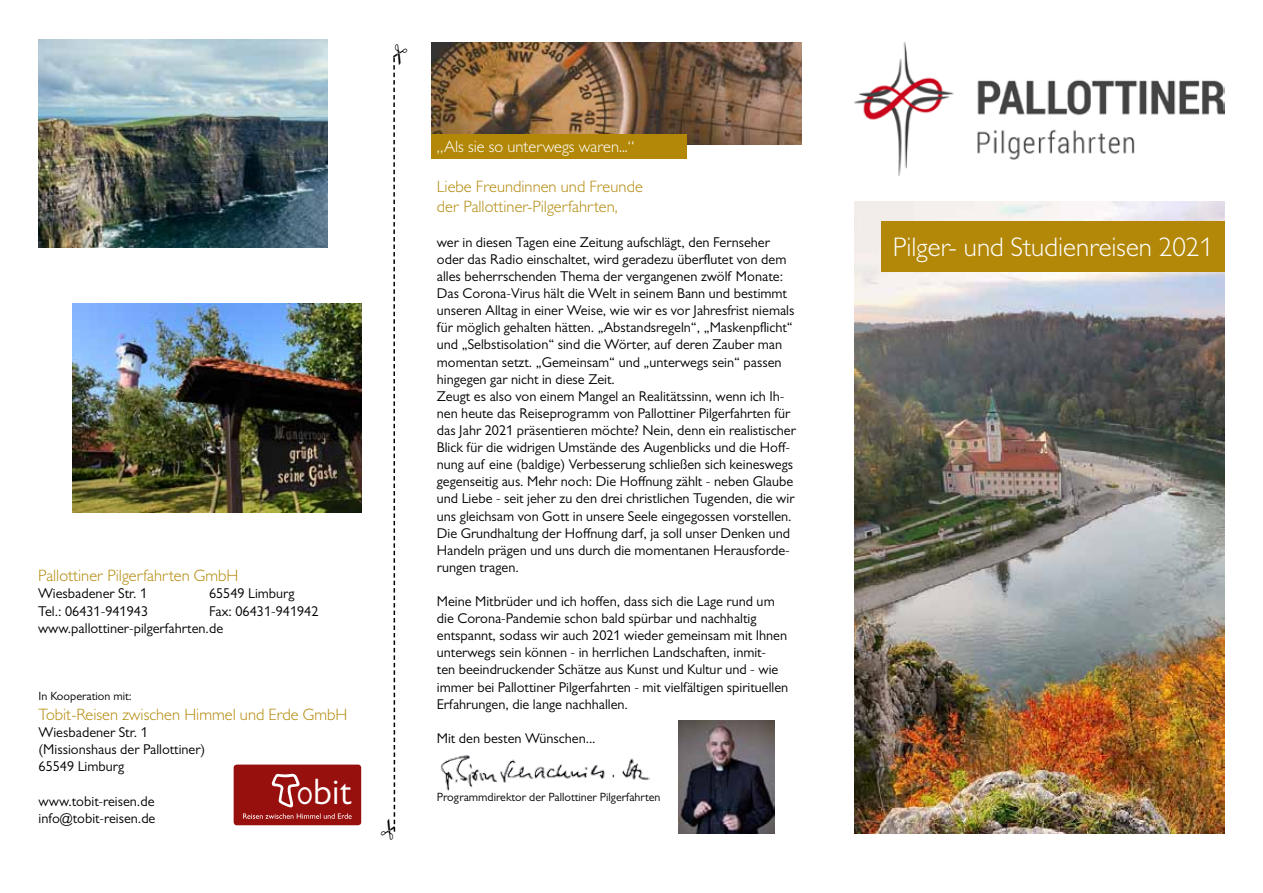
<style>
.page{position:relative;width:1263px;height:893px;background:#fff}
.page>*{position:absolute;margin:0;border:0;box-sizing:border-box;transform-origin:0 0}
.t1{font:37.05px "Gill Sans MT Pro";color:#fff;scale:.8 1}
.t2{font:300 27px "Gill Sans MT Pro";color:#fff}
.t3{font:300 16.5px/19.8px "Gill Sans MT Pro";color:#b38808}
.t4{font:300 16.5px "Gill Sans MT Pro";color:#fff}
.t5{font:14.25px/17.1px "Gill Sans MT Pro";color:#000}
.t6{font:12px "Gill Sans MT Pro";color:#000}
</style>
<div class="page">
<img style="left:855px;top:202px;width:370px;height:632px">
<img style="left:855px;top:42px;width:370px;height:133px">
<div style="left:881px;top:221px;width:344px;height:51px;background:#b38808"></div>
<img style="left:678px;top:720px;width:96px;height:114px">
<img style="left:431px;top:42px;width:370px;height:102px">
<div style="left:431px;top:134px;width:256px;height:24px;background:#b38808"></div>
<img style="left:38px;top:39px;width:289px;height:208px">
<img style="left:73px;top:304px;width:289px;height:208px">
<img style="left:440px;top:755px;width:209px;height:36px">
<div style="left:234px;top:765px;width:127px;height:60px;background:#98100e;border-radius:3px"></div>
<svg style="left:243px;top:773px;width:109px;height:46px"></svg>
<svg style="left:393px;top:57px;width:3px;height:775px"></svg>
<p class="t3" style="left:38px;top:566px;width:202px">Pallottiner Pilgerfahrten GmbH</p>
<p class="t5" style="left:38px;top:585px;width:111px">Wiesbadener Str. 1</p>
<p class="t5" style="left:209px;top:585px;width:87px">65549 Limburg</p>
<p class="t5" style="left:38px;top:602px;width:112px">Tel.: 06431-941943</p>
<p class="t5" style="left:38px;top:602px;width:282px;text-indent:171px">Fax: 06431-941942 www.pallottiner-pilgerfahrten.de</p>
<p class="t6" style="left:39px;top:689px;width:95px">In Kooperation mit:</p>
<p class="t3" style="left:39px;top:704px;width:310px">Tobit-Reisen zwischen Himmel und Erde GmbH</p>
<p class="t5" style="left:39px;top:724px;width:168px">Wiesbadener Str. 1 (Missionshaus der Pallottiner)<br>65549 Limburg</p>
<p class="t5" style="left:39px;top:792px;width:118px">www.tobit-reisen.de info@tobit-reisen.de</p>
<h1 class="t1" style="left:297px;top:770px;width:69px">obit</h1>
<p class="t4" style="left:437px;top:136px;width:199px">„Als sie so unterwegs waren...“</p>
<p class="t3" style="left:437px;top:176px;width:208px">Liebe Freundinnen und Freunde der Pallottiner-Pilgerfahrten,</p>
<p class="t5" style="left:437px;top:233px;width:360px">wer in diesen Tagen eine Zeitung aufschlägt, den Fernseher oder das Radio einschaltet, wird geradezu überflutet von dem alles beherrschenden Thema der vergangenen zwölf Monate:<br>Das Corona-Virus hält die Welt in seinem Bann und bestimmt unseren Alltag in einer Weise, wie wir es vor Jahresfrist niemals für möglich gehalten hätten. „Abstandsregeln“, „Maskenpflicht“ und „Selbstisolation“ sind die Wörter, auf deren Zauber man momentan setzt. „Gemeinsam“ und „unterwegs sein“ passen hingegen gar nicht in diese Zeit.<br>Zeugt es also von einem Mangel an Realitätssinn, wenn ich Ih&shy;nen heute das Reiseprogramm von Pallottiner Pilgerfahrten für das Jahr 2021 präsentieren möchte? Nein, denn ein realistischer Blick für die widrigen Umstände des Augenblicks und die Hoff&shy;nung auf eine (baldige) Verbesserung schließen sich keineswegs gegenseitig aus. Mehr noch: Die Hoffnung zählt - neben Glaube und Liebe - seit jeher zu den drei christlichen Tugenden, die wir uns gleichsam von Gott in unsere Seele eingegossen vorstellen.<br>Die Grundhaltung der Hoffnung darf, ja soll unser Denken und Handeln prägen und uns durch die momentanen Herausforde&shy;rungen tragen.</p>
<p class="t5" style="left:437px;top:593px;width:353px">Meine Mitbrüder und ich hoffen, dass sich die Lage rund um die Corona-Pandemie schon bald spürbar und nachhaltig entspannt, sodass wir auch 2021 wieder gemeinsam mit Ihnen unterwegs sein können - in herrlichen Landschaften, inmit-<br>ten beeindruckender Schätze aus Kunst und Kultur und - wie immer bei Pallottiner Pilgerfahrten - mit vielfältigen spirituellen Erfahrungen, die lange nachhallen.</p>
<p class="t5" style="left:437px;top:729px;width:160px">Mit den besten Wünschen...</p>
<p class="t6" style="left:437px;top:790px;width:225px">Programmdirektor der Pallottiner Pilgerfahrten</p>
<h2 class="t2" style="left:893px;top:230px;width:322px">Pilger- und Studienreisen 2021</h2>
</div>
